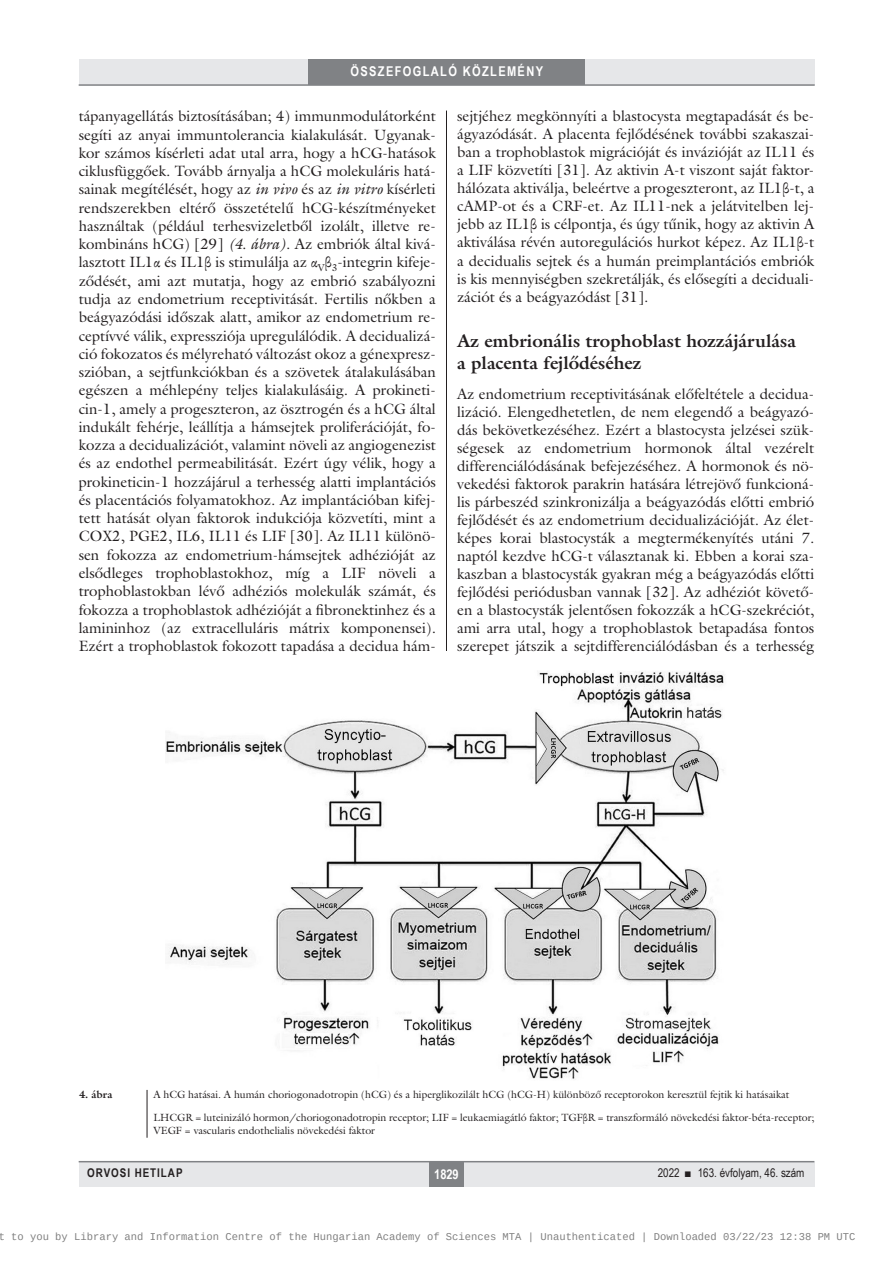
<style>
.page{position:relative;width:893px;height:1263px;background:#fff}
.page>*{position:absolute;margin:0;border:0;box-sizing:border-box;transform-origin:0 0}
.alcimbold{font:700 18px/21.6px "Galliard Reg";color:#231f20}
.Body_tompa{font:15px/18.3px "Galliard Reg";color:#231f20;text-align:justify}
.t1{font:700 13.5px "Arial Narrow";letter-spacing:.1em;color:#fff}
.t2{font:12px "Arial Narrow";color:#231f20}
.t3{font:700 12px "Arial Narrow";letter-spacing:.08em;color:#231f20}
.kepalairas2{font:10.5px/13.5px "Galliard Reg";color:#231f20}
.t4{font:10.5px "Liberation Mono";color:rgb(0 0 0/.5)}
.kepalairas1{font:700 10.5px "Galliard Reg";color:#231f20}
.s1{font-style:italic}
.s2{font-family:"Garamond Premr Pro"}
</style>
<div class="page">
<div style="left:79px;top:1161px;width:735px;height:25px;background:#e6e7e9"></div>
<div style="left:429px;top:1161px;width:34px;height:25px;background:#808285"></div>
<hr style="left:79px;top:1161px;width:735px;height:1px;background:#808285">
<div style="left:79px;top:60px;width:735px;height:25px;background:#e6e7e9"></div>
<div style="left:308px;top:60px;width:277px;height:25px;background:#808285"></div>
<hr style="left:79px;top:84px;width:736px;height:2px;background:#808285">
<hr style="left:446px;top:111px;width:1px;height:1026px;background:#231f20">
<img style="left:166px;top:671px;width:558px;height:408px">
<div style="left:79px;top:1090px;width:735px;height:48px;background:#fff"></div>
<hr style="left:147px;top:1090px;width:1px;height:48px;background:#231f20">
<p class="t1" style="left:350px;top:61px;width:194px">ÖSSZEFOGLALÓ KÖZLEMÉNY</p>
<p class="Body_tompa" style="left:79px;top:107px;width:359px">tápanyagellátás biztosításában; 4) immunmodulátorként segíti az anyai immuntolerancia kialakulását. Ugyanak&shy;kor számos kísérleti adat utal arra, hogy a hCG-hatások ciklusfüggőek. Tovább árnyalja a hCG molekuláris hatá&shy;sainak megítélését, hogy az <span class="s1">in vivo</span> és az <span class="s1">in vitro</span> kísérleti rendszerekben eltérő összetételű hCG-készítményeket használtak (például terhesvizeletből izolált, illetve re&shy;kombináns hCG) [29] <span class="s1">(4. ábra)</span>. Az embriók által kivá&shy;lasztott IL1<span class="s2">α</span> és IL1<span class="s2">β</span> is stimulálja az <span class="s2">α</span><sub>V</sub><span class="s2">β</span><sub>3</sub>-integrin kifeje&shy;ződését, ami azt mutatja, hogy az embrió szabályozni tudja az endometrium receptivitását. Fertilis nőkben a beágyazódási időszak alatt, amikor az endometrium re&shy;ceptívvé válik, expressziója upregulálódik. A decidualizá&shy;ció fokozatos és mélyreható változást okoz a génexpres - szióban, a sejtfunkciókban és a szövetek átalakulásában egészen a méhlepény teljes kialakulásáig. A prokineti&shy;cin-1, amely a progeszteron, az ösztrogén és a hCG által indukált fehérje, leállítja a hámsejtek proliferációját, fo&shy;kozza a decidualizációt, valamint növeli az angiogenezist és az endothel permeabilitását. Ezért úgy vélik, hogy a prokineticin-1 hozzájárul a terhesség alatti implantációs és placentációs folyamatokhoz. Az implantációban kifej&shy;tett hatását olyan faktorok indukciója közvetíti, mint a COX2, PGE2, IL6, IL11 és LIF [30]. Az IL11 különö&shy;sen fokozza az endometrium-hámsejtek adhézióját az elsődleges trophoblastokhoz, míg a LIF növeli a trophoblastokban lévő adhéziós molekulák számát, és fokozza a trophoblastok adhézióját a fibronektinhez és a lamininhoz (az extracelluláris mátrix komponensei).<br>Ezért a trophoblastok fokozott tapadása a decidua hám-</p>
<p class="Body_tompa" style="left:457px;top:107px;width:359px">sejtjéhez megkönnyíti a blastocysta megtapadását és be&shy;ágyazódását. A placenta fejlődésének további szakaszai&shy;ban a trophoblastok migrációját és invázióját az IL11 és a LIF közvetíti [31]. Az aktivin A-t viszont saját faktor&shy;hálózata aktiválja, beleértve a progeszteront, az IL1<span class="s2">β</span>-t, a cAMP-ot és a CRF-et. Az IL11-nek a jelátvitelben lej&shy;jebb az IL1<span class="s2">β</span> is célpontja, és úgy tűnik, hogy az aktivin A aktiválása révén autoregulációs hurkot képez. Az IL1<span class="s2">β</span>-t a decidualis sejtek és a humán preimplantációs embriók is kis mennyiségben szekretálják, és elősegíti a deciduali&shy;zációt és a beágyazódást [31].</p>
<p class="alcimbold" style="left:457px;top:330px;width:340px">Az embrionális trophoblast hozzájárulása a placenta fejlődéséhez</p>
<p class="Body_tompa" style="left:457px;top:384px;width:359px">Az endometrium receptivitásának előfeltétele a decidua&shy;lizáció. Elengedhetetlen, de nem elegendő a beágyazó&shy;dás bekövetkezéséhez. Ezért a blastocysta jelzései szük&shy;ségesek az endometrium hormonok által vezérelt differenciálódásának befejezéséhez. A hormonok és nö&shy;vekedési faktorok parakrin hatására létrejövő funkcioná&shy;lis párbeszéd szinkronizálja a beágyazódás előtti embrió fejlődését és az endometrium decidualizációját. Az élet&shy;képes korai blastocysták a megtermékenyítés utáni 7. naptól kezdve hCG-t választanak ki. Ebben a korai sza&shy;kaszban a blastocysták gyakran még a beágyazódás előtti fejlődési periódusban vannak [32]. Az adhéziót követő&shy;en a blastocysták jelentősen fokozzák a hCG-szekréciót, ami arra utal, hogy a trophoblastok betapadása fontos szerepet játszik a sejtdifferenciálódásban és a terhesség</p>
<p class="kepalairas1" style="left:79px;top:1088px;width:35px">4. ábra</p>
<p class="kepalairas2" style="left:153px;top:1088px;width:638px">A hCG hatásai. A humán choriogonadotropin (hCG) és a hiperglikozilált hCG (hCG-H) különböző receptorokon keresztül fejtik ki hatásaikat</p>
<p class="kepalairas2" style="left:153px;top:1110px;width:663px">LHCGR = luteinizáló hormon/choriogonadotropin receptor; LIF = leukaemiagátló faktor; TGF<span class="s2">β</span>R = transzformáló növekedési faktor-béta-receptor;<br>VEGF = vascularis endothelialis növekedési faktor</p>
<p class="t3" style="left:87px;top:1164px;width:97px">ORVOSI HETILAP</p>
<p class="t1" style="left:434px;top:1163px;width:26px">1829</p>
<p class="t2" style="left:658px;top:1164px;width:148px">2022 ■ 163. évfolyam, 46. szám</p>
<p class="t4" style="left:-1px;top:1232px;width:858px">t to you by Library and Information Centre of the Hungarian Academy of Sciences MTA | Unauthenticated | Downloaded 03/22/23 12:38 PM UTC</p>
</div>
